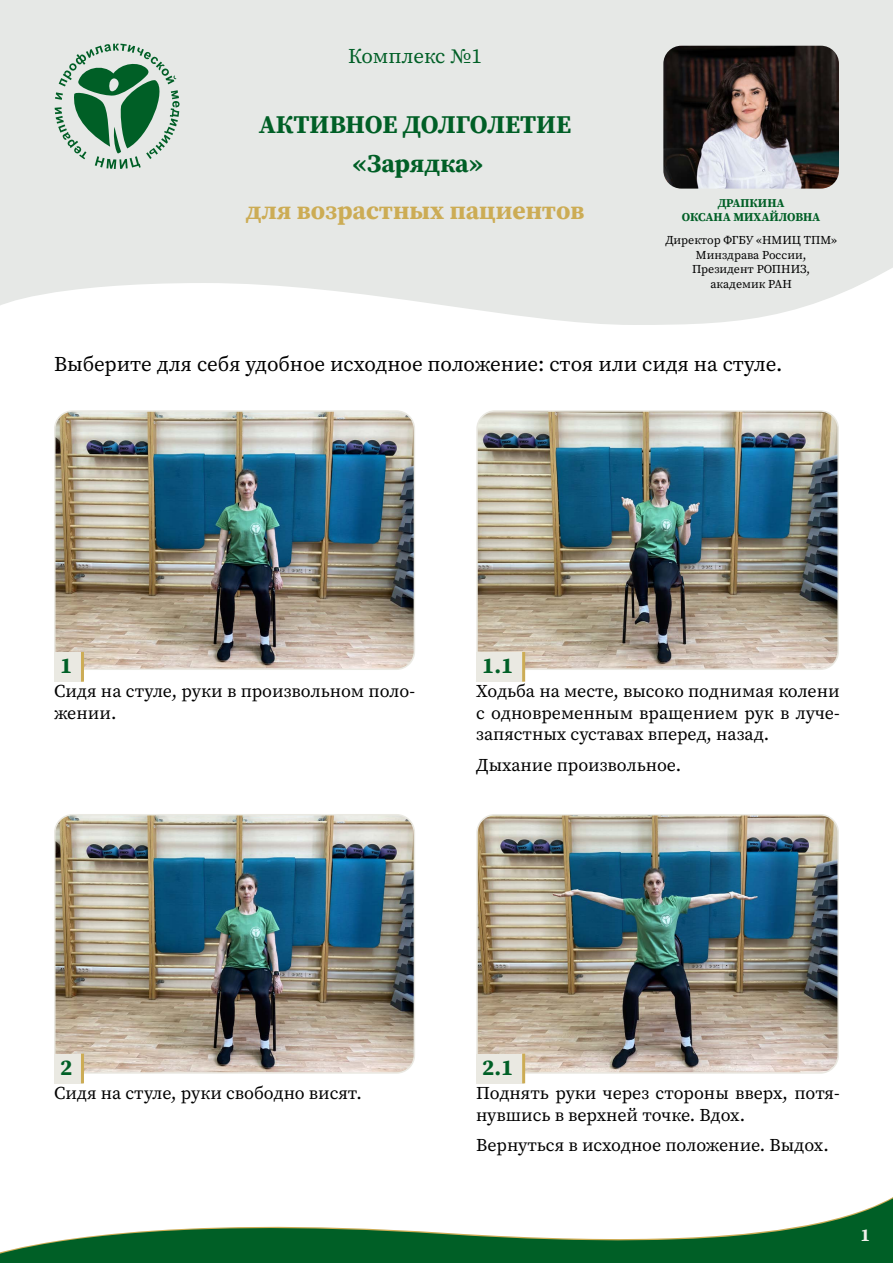
<style>
.page{position:relative;width:893px;height:1263px;background:#fff}
.page>*{position:absolute;margin:0;border:0;box-sizing:border-box;transform-origin:0 0}
.t1{font:700 25.5px/39.2px "Source Serif Pro";letter-spacing:-.005em;color:#005f26;text-align:center}
.t2{font:700 25.5px "Source Serif Pro";color:#ccac55}
.t3{font:700 22.5px "Source Serif Pro";color:#005f26}
.t4{font:21px "Source Serif Pro";color:#000}
.t5{font:21px "Source Serif Pro";letter-spacing:-.01em;color:#005f26}
.t6{font:18px/21.6px "Source Serif Pro";color:#000}
.t7{font:700 18px "Source Serif Pro";color:#f1f0eb}
.t8{font:12px/14.4px "Source Serif Pro";color:#000;text-align:center}
.t9{font:700 12px/14.4px "Source Serif Pro";color:#005f26;text-align:center}
</style>
<div class="page">
<svg style="left:0;top:1198px;width:893px;height:65px"></svg>
<div style="left:0;top:0;width:893px;height:157px;background:#e6e8e6"></div>
<svg style="left:0;top:157px;width:893px;height:168px;background:#e9ebe9"></svg>
<svg style="left:55px;top:44px;width:125px;height:125px"></svg>
<img style="left:57px;top:413px;width:355px;height:254px">
<div style="left:54px;top:410px;width:361px;height:260px;border:2px solid #eae9e2;border-radius:18px"></div>
<img style="left:57px;top:817px;width:355px;height:254px">
<div style="left:54px;top:814px;width:361px;height:260px;border:2px solid #eae9e2;border-radius:18px"></div>
<img style="left:479px;top:413px;width:357px;height:254px">
<div style="left:476px;top:410px;width:363px;height:260px;border:2px solid #eae9e2;border-radius:18px"></div>
<img style="left:479px;top:817px;width:357px;height:254px">
<div style="left:476px;top:814px;width:363px;height:260px;border:2px solid #eae9e2;border-radius:18px"></div>
<div style="left:54px;top:652px;width:28px;height:30px;background:#eae9e2"></div>
<hr style="left:81px;top:652px;width:3px;height:30px;background:#ccac55">
<div style="left:476px;top:652px;width:48px;height:30px;background:#eae9e2"></div>
<hr style="left:522px;top:652px;width:3px;height:30px;background:#ccac55">
<div style="left:54px;top:1053px;width:28px;height:30px;background:#eae9e2"></div>
<hr style="left:81px;top:1053px;width:3px;height:30px;background:#ccac55">
<div style="left:476px;top:1053px;width:48px;height:30px;background:#eae9e2"></div>
<hr style="left:522px;top:1053px;width:3px;height:30px;background:#ccac55">
<img style="left:663px;top:46px;width:176px;height:143px">
<p class="t5" style="left:348px;top:42px;width:135px">Комплекс №1</p>
<h1 class="t1" style="left:259px;top:104px;width:314px">АКТИВНОЕ ДОЛГОЛЕТИЕ «Зарядка»</h1>
<h1 class="t2" style="left:246px;top:193px;width:340px">для возрастных пациентов</h1>
<p class="t9" style="left:682px;top:196px;width:140px">ДРАПКИНА<br>ОКСАНА МИХАЙЛОВНА</p>
<p class="t8" style="left:665px;top:233px;width:173px">Директор ФГБУ «НМИЦ ТПМ»<br>Минздрава России,<br>Президент РОПНИЗ, академик РАН</p>
<p class="t4" style="left:54px;top:349px;width:730px">Выберите для себя удобное исходное положение: стоя или сидя на стуле.</p>
<p class="t3" style="left:60px;top:650px;width:14px">1</p>
<p class="t6" style="left:54px;top:680px;width:363px">Сидя на стуле, руки в произвольном поло&shy;жении.</p>
<p class="t3" style="left:482px;top:650px;width:33px">1.1</p>
<p class="t6" style="left:476px;top:680px;width:365px;text-align:justify">Ходьба на месте, высоко поднимая колени с одновременным вращением рук в луче&shy;запястных суставах вперед, назад.</p>
<p class="t6" style="left:476px;top:754px;width:206px">Дыхание произвольное.</p>
<p class="t3" style="left:60px;top:1052px;width:14px">2</p>
<p class="t6" style="left:54px;top:1082px;width:309px">Сидя на стуле, руки свободно висят.</p>
<p class="t3" style="left:482px;top:1052px;width:33px">2.1</p>
<p class="t6" style="left:476px;top:1082px;width:365px">Поднять руки через стороны вверх, потя&shy;нувшись в верхней точке. Вдох.</p>
<p class="t6" style="left:476px;top:1134px;width:354px">Вернуться в исходное положение. Выдох.</p>
<p class="t7" style="left:860px;top:1223px;width:11px">1</p>
</div>
